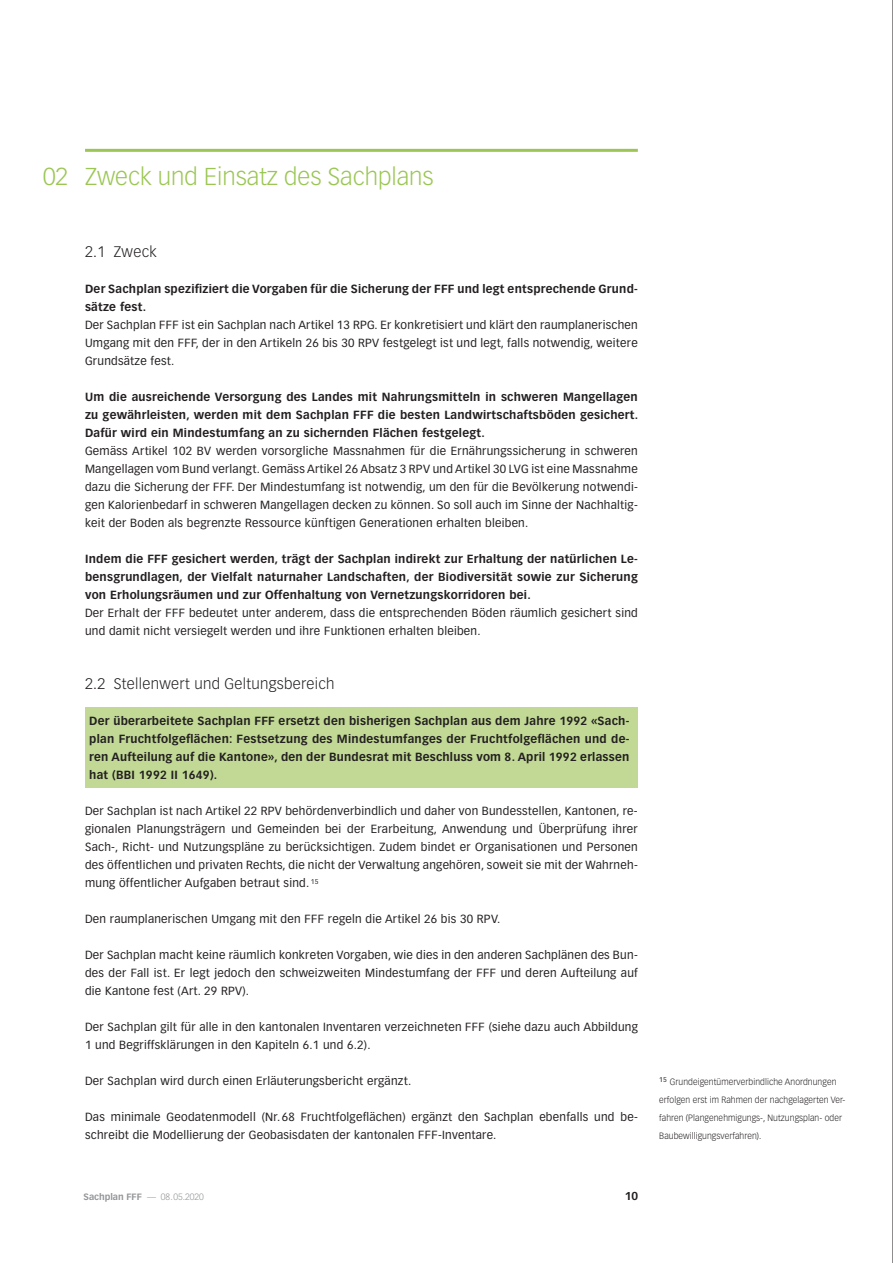
<style>
.page{position:relative;width:893px;height:1263px;background:#fff}
.page>*{position:absolute;margin:0;border:0;box-sizing:border-box;transform-origin:0 0}
.t1{font:300 24px "Vectora LH";color:#9bc653}
.t2{font:300 15px "Vectora LH";letter-spacing:.02em;color:#231f20}
.t3{font:11.7px/18px "Vectora LH";letter-spacing:.02em;color:#231f20;text-align:justify}
.t4{font:700 11.7px/18px "Vectora LH";letter-spacing:.02em;color:#231f20;text-align:justify}
.t5{font:700 11.25px "Vectora LH";color:#231f20}
.t6{font:300 9px/18px "Vectora LH";letter-spacing:.01em;color:#231f20;scale:.95 1}
.t7{font:700 9px "Vectora LH";color:#939598}
.s1{font-weight:300}
</style>
<div class="page">
<hr style="left:85px;top:149px;width:553px;height:3px;background:#9bc653">
<div style="left:85px;top:707px;width:553px;height:81px;background:#c1d995"></div>
<hr style="left:892px;top:0;width:1px;height:1263px;background:#231f20">
<h1 class="t1" style="left:43px;top:163px;width:26px">02</h1>
<h1 class="t1" style="left:85px;top:163px;width:350px">Zweck und Einsatz des Sachplans</h1>
<p class="t2" style="left:85px;top:243px;width:73px">2.1 Zweck</p>
<p class="t4" style="left:85px;top:280px;width:554px">Der Sachplan spezifiziert die Vorgaben für die Sicherung der FFF und legt entsprechende Grund&shy;sätze fest.</p>
<p class="t3" style="left:85px;top:316px;width:554px">Der Sachplan FFF ist ein Sachplan nach Artikel 13 RPG. Er konkretisiert und klärt den raumplanerischen Umgang mit den FFF, der in den Artikeln 26 bis 30 RPV festgelegt ist und legt, falls notwendig, weitere Grundsätze fest.</p>
<p class="t4" style="left:85px;top:388px;width:555px">Um die ausreichende Versorgung des Landes mit Nahrungsmitteln in schweren Mangellagen zu gewährleisten, werden mit dem Sachplan FFF die besten Landwirtschaftsböden gesichert.<br>Dafür wird ein Mindestumfang an zu sichernden Flächen festgelegt.</p>
<p class="t3" style="left:85px;top:442px;width:554px">Gemäss Artikel 102 BV werden vorsorgliche Massnahmen für die Ernährungssicherung in schweren Mangellagen vom Bund verlangt. Gemäss Artikel 26 Absatz 3 RPV und Artikel 30 LVG ist eine Massnahme dazu die Sicherung der FFF. Der Mindestumfang ist notwendig, um den für die Bevölkerung notwendi&shy;gen Kalorienbedarf in schweren Mangellagen decken zu können. So soll auch im Sinne der Nachhaltig&shy;keit der Boden als begrenzte Ressource künftigen Generationen erhalten bleiben.</p>
<p class="t4" style="left:85px;top:550px;width:554px">Indem die FFF gesichert werden, trägt der Sachplan indirekt zur Erhaltung der natürlichen Le&shy;bensgrundlagen, der Vielfalt naturnaher Landschaften, der Biodiversität sowie zur Sicherung von Erholungsräumen und zur Offenhaltung von Vernetzungskorridoren bei.</p>
<p class="t3" style="left:85px;top:604px;width:554px">Der Erhalt der FFF bedeutet unter anderem, dass die entsprechenden Böden räumlich gesichert sind und damit nicht versiegelt werden und ihre Funktionen erhalten bleiben.</p>
<p class="t2" style="left:85px;top:675px;width:251px">2.2 Stellenwert und Geltungsbereich</p>
<p class="t4" style="left:89px;top:712px;width:542px">Der überarbeitete Sachplan FFF ersetzt den bisherigen Sachplan aus dem Jahre 1992 «Sach&shy;plan Fruchtfolgeflächen: Festsetzung des Mindestumfanges der Fruchtfolgeflächen und de&shy;ren Aufteilung auf die Kantone», den der Bundesrat mit Beschluss vom 8. April 1992 erlassen hat (BBI 1992 II 1649).</p>
<p class="t3" style="left:85px;top:802px;width:554px">Der Sachplan ist nach Artikel 22 RPV behördenverbindlich und daher von Bundesstellen, Kantonen, re&shy;gionalen Planungsträgern und Gemeinden bei der Erarbeitung, Anwendung und Überprüfung ihrer Sach-, Richt- und Nutzungspläne zu berücksichtigen. Zudem bindet er Organisationen und Personen des öffentlichen und privaten Rechts, die nicht der Verwaltung angehören, soweit sie mit der Wahrneh&shy;mung öffentlicher Aufgaben betraut sind. <sup>15</sup></p>
<p class="t3" style="left:85px;top:910px;width:417px">Den raumplanerischen Umgang mit den FFF regeln die Artikel 26 bis 30 RPV.</p>
<p class="t3" style="left:85px;top:946px;width:554px">Der Sachplan macht keine räumlich konkreten Vorgaben, wie dies in den anderen Sachplänen des Bun&shy;des der Fall ist. Er legt jedoch den schweizweiten Mindestumfang der FFF und deren Aufteilung auf die Kantone fest (Art. 29 RPV).</p>
<p class="t3" style="left:85px;top:1018px;width:554px">Der Sachplan gilt für alle in den kantonalen Inventaren verzeichneten FFF (siehe dazu auch Abbildung<br>1 und Begriffsklärungen in den Kapiteln 6.1 und 6.2).</p>
<p class="t3" style="left:85px;top:1072px;width:328px">Der Sachplan wird durch einen Erläuterungsbericht ergänzt.</p>
<p class="t3" style="left:85px;top:1108px;width:554px">Das minimale Geodatenmodell (Nr.68 Fruchtfolgeflächen) ergänzt den Sachplan ebenfalls und be&shy;schreibt die Modellierung der Geobasisdaten der kantonalen FFF-Inventare.</p>
<p class="t7" style="left:84px;top:1192px;width:122px">Sachplan FFF <span class="s1">— 08.05.2020</span></p>
<p class="t5" style="left:625px;top:1190px;width:15px">10</p>
<p class="t6" style="left:659px;top:1073px;width:197px"><sup>15</sup> Grundeigentümerverbindliche Anordnungen erfolgen erst im Rahmen der nachgelagerten Ver&shy;fahren (Plangenehmigungs-, Nutzungsplan- oder Baubewilligungsverfahren).</p>
</div>
